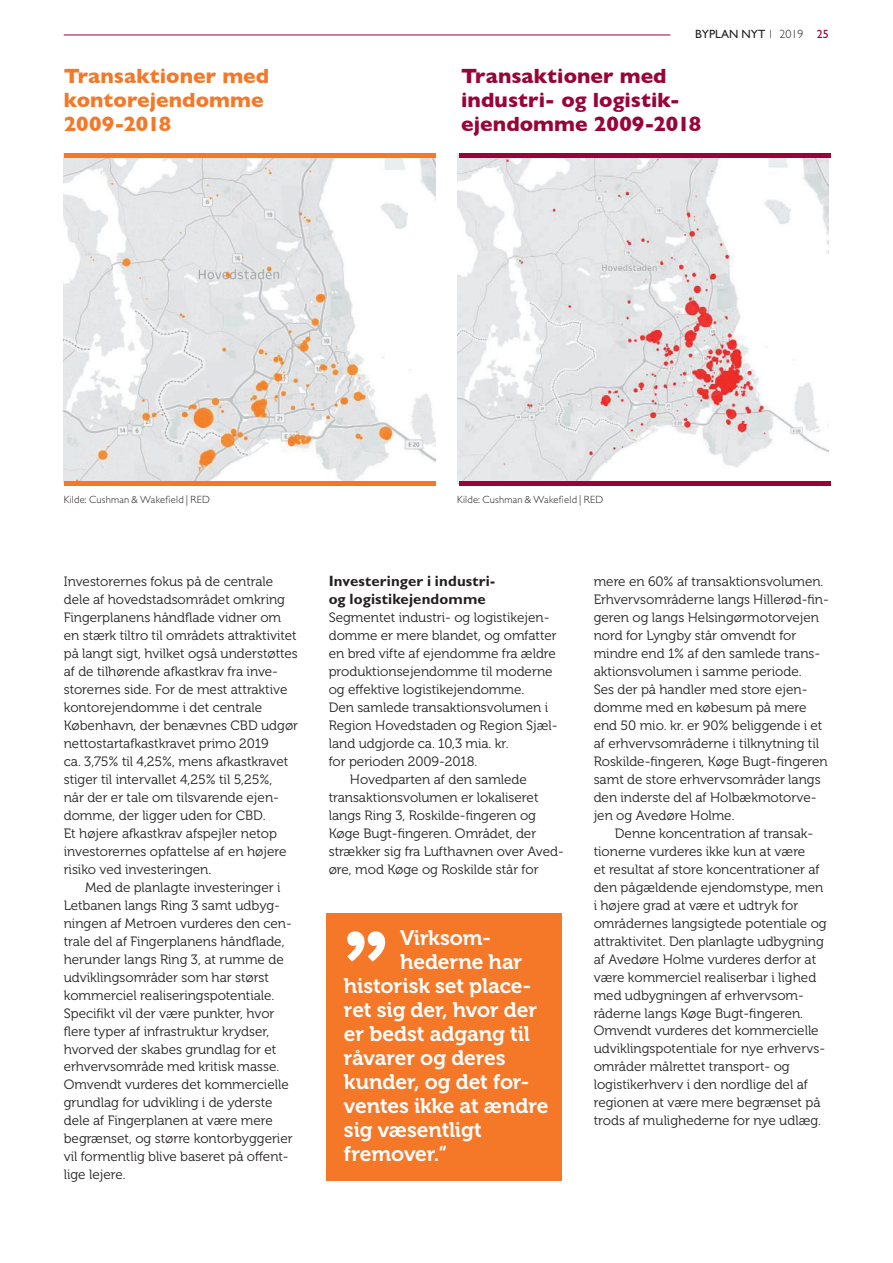
<style>
.page{position:relative;width:893px;height:1263px;background:#fff}
.page>*{position:absolute;margin:0;border:0;box-sizing:border-box;transform-origin:0 0}
.t1{font:21px "Museo 700";letter-spacing:-.005em;color:#fff}
.t2{font:700 21px/24px "Gill Sans";color:#990438}
.t3{font:700 21px/24px "Gill Sans";letter-spacing:.005em;color:#f47828}
.t4{font:700 15px/18px "Gill Sans Std";letter-spacing:.01em;color:#231f20}
.t5{font:13.5px/18px "Museo 300";color:#231f20}
.t6{font:12px "Gill Sans Std";color:#231f20}
.t7{font:300 10.5px "Gill Sans Std";letter-spacing:.025em;color:#231f20}
.s1{font-weight:300}
.s2{color:#990438}
</style>
<div class="page">
<img style="left:64px;top:157px;width:372px;height:325px">
<img style="left:457px;top:153px;width:372px;height:331px">
<hr style="left:64px;top:153px;width:372px;height:4px;background:#f47828">
<hr style="left:64px;top:482px;width:372px;height:4px;background:#f47828">
<hr style="left:459px;top:153px;width:372px;height:4px;background:#990438">
<hr style="left:459px;top:482px;width:372px;height:4px;background:#990438">
<div style="left:327px;top:913px;width:235px;height:268px;background:#f47828"></div>
<svg style="left:347px;top:931px;width:38px;height:31px"></svg>
<hr style="left:64px;top:35px;width:606px;height:1px;background:#990438">
<p class="t6" style="left:695px;top:27px;width:135px">BYPLAN NYT <span class="s1">1 2019</span> <span class="s2">25</span></p>
<h1 class="t3" style="left:64px;top:64px;width:207px">Transaktioner med kontorejendomme<br>2009-2018</h1>
<h1 class="t2" style="left:461px;top:64px;width:242px">Transaktioner med industri- og logistik&shy;ejendomme 2009-2018</h1>
<p class="t7" style="left:64px;top:494px;width:148px">Kilde: Cushman &amp; Wakefield | RED</p>
<p class="t7" style="left:457px;top:494px;width:148px">Kilde: Cushman &amp; Wakefield | RED</p>
<p class="t5" style="left:64px;top:573px;width:236px">Investorernes fokus på de centrale dele af hovedstadsområdet omkring Fingerplanens håndflade vidner om en stærk tiltro til områdets attraktivitet på langt sigt, hvilket også understøttes af de tilhørende afkastkrav fra inve&shy;storernes side. For de mest attraktive kontorejendomme i det centrale København, der benævnes CBD udgør nettostartafkastkravet primo 2019<br>ca. 3,75% til 4,25%, mens afkastkravet stiger til intervallet 4,25% til 5,25%,<br>når der er tale om tilsvarende ejen&shy;domme, der ligger uden for CBD.<br>Et højere afkastkrav afspejler netop investorernes opfattelse af en højere risiko ved investeringen.</p>
<p class="t5" style="left:64px;top:879px;width:230px;text-indent:21px">Med de planlagte investeringer i Letbanen langs Ring 3 samt udbyg&shy;ningen af Metroen vurderes den cen&shy;trale del af Fingerplanens håndflade, herunder langs Ring 3, at rumme de udviklingsområder som har størst kommerciel realiseringspotentiale.<br>Specifikt vil der være punkter, hvor flere typer af infrastruktur krydser, hvorved der skabes grundlag for et erhvervsområde med kritisk masse.<br>Omvendt vurderes det kommercielle grundlag for udvikling i de yderste dele af Fingerplanen at være mere begrænset, og større kontorbyggerier vil formentlig blive baseret på offent&shy;lige lejere.</p>
<p class="t4" style="left:329px;top:573px;width:168px">Investeringer i industri&shy;og logistikejendomme</p>
<p class="t5" style="left:329px;top:609px;width:222px">Segmentet industri- og logistikejen-</p>
<p class="t5" style="left:329px;top:627px;width:230px">domme er mere blandet, og omfatter</p>
<p class="t5" style="left:329px;top:645px;width:229px">en bred vifte af ejendomme fra ældre</p>
<p class="t5" style="left:329px;top:663px;width:225px">produktionsejendomme til moderne</p>
<p class="t5" style="left:329px;top:681px;width:197px">og effektive logistikejendomme.</p>
<p class="t5" style="left:329px;top:699px;width:221px">Den samlede transaktionsvolumen i</p>
<p class="t5" style="left:329px;top:717px;width:230px">Region Hovedstaden og Region Sjæl-</p>
<p class="t5" style="left:329px;top:735px;width:181px">land udgjorde ca. 10,3 mia. kr.</p>
<p class="t5" style="left:329px;top:753px;width:150px">for perioden 2009-2018.</p>
<p class="t5" style="left:350px;top:771px;width:178px">Hovedparten af den samlede</p>
<p class="t5" style="left:329px;top:789px;width:211px">transaktionsvolumen er lokaliseret</p>
<p class="t5" style="left:329px;top:807px;width:209px">langs Ring 3, Roskilde-fingeren og</p>
<p class="t5" style="left:329px;top:825px;width:209px">Køge Bugt-fingeren. Området, der</p>
<p class="t5" style="left:329px;top:843px;width:237px">strækker sig fra Lufthavnen over Aved-</p>
<p class="t5" style="left:329px;top:861px;width:211px">øre, mod Køge og Roskilde står for</p>
<h1 class="t1" style="left:400px;top:929px;width:93px">Virksom-</h1>
<h1 class="t1" style="left:400px;top:953px;width:124px">hederne har</h1>
<h1 class="t1" style="left:344px;top:977px;width:189px">historisk set place-</h1>
<h1 class="t1" style="left:344px;top:1001px;width:195px">ret sig der, hvor der</h1>
<h1 class="t1" style="left:344px;top:1025px;width:187px">er bedst adgang til</h1>
<h1 class="t1" style="left:344px;top:1049px;width:163px">råvarer og deres</h1>
<h1 class="t1" style="left:344px;top:1073px;width:187px">kunder, og det for-</h1>
<h1 class="t1" style="left:344px;top:1097px;width:206px">ventes ikke at ændre</h1>
<h1 class="t1" style="left:344px;top:1121px;width:139px">sig væsentligt</h1>
<h1 class="t1" style="left:344px;top:1145px;width:104px">fremover.“</h1>
<p class="t5" style="left:594px;top:573px;width:237px">mere en 60% af transaktionsvolumen.<br>Erhvervsområderne langs Hillerød-fin&shy;geren og langs Helsingørmotorvejen nord for Lyngby står omvendt for mindre end 1% af den samlede trans&shy;aktionsvolumen i samme periode.<br>Ses der på handler med store ejen&shy;domme med en købesum på mere end 50 mio. kr. er 90% beliggende i et af erhvervsområderne i tilknytning til Roskilde-fingeren, Køge Bugt-fingeren samt de store erhvervsområder langs den inderste del af Holbækmotorve&shy;jen og Avedøre Holme.</p>
<p class="t5" style="left:594px;top:825px;width:235px;text-indent:21px">Denne koncentration af transak&shy;tionerne vurderes ikke kun at være<br>et resultat af store koncentrationer af den pågældende ejendomstype, men i højere grad at være et udtryk for områdernes langsigtede potentiale og attraktivitet. Den planlagte udbygning af Avedøre Holme vurderes derfor at være kommerciel realiserbar i lighed med udbygningen af erhvervsom&shy;råderne langs Køge Bugt-fingeren.<br>Omvendt vurderes det kommercielle udviklingspotentiale for nye erhvervs&shy;områder målrettet transport- og logistikerhverv i den nordlige del af regionen at være mere begrænset på trods af mulighederne for nye udlæg.</p>
</div>
